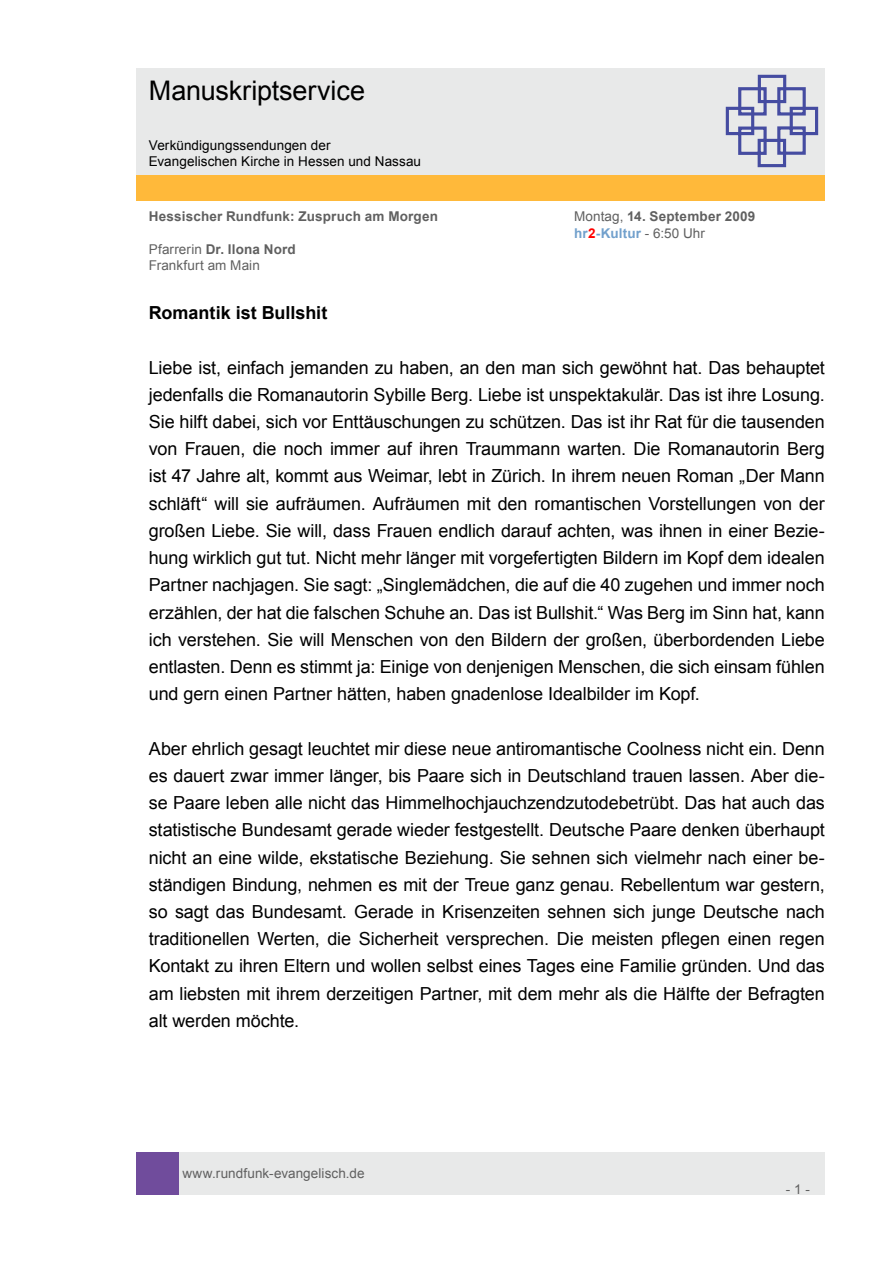
<style>
.page{position:relative;width:893px;height:1263px;background:#fff}
.page>*{position:absolute;margin:0;border:0;box-sizing:border-box;transform-origin:0 0}
.t1{font:27px "Arial";letter-spacing:-.005em;color:#000}
.t2{font:18px/27.2px "Arial";letter-spacing:-.005em;color:#000;text-align:justify}
.t3{font:700 18px "Arial";color:#000}
.t4{font:700 13.5px/16.2px "Arial";letter-spacing:.015em;color:#606060}
.t5{font:13.5px/16.2px "Arial";letter-spacing:.005em;color:#606060}
.t6{font:13.5px/16.2px "Arial";letter-spacing:.005em;color:#000}
.s1{font-weight:400}
.s2{color:#71a0cc}
.s3{color:#f00}
.s4{font-weight:700}
</style>
<div class="page">
<div style="left:179px;top:1152px;width:646px;height:43px;background:#e8e9e9"></div>
<div style="left:136px;top:1152px;width:43px;height:43px;background:#704c9c"></div>
<div style="left:136px;top:175px;width:689px;height:26px;background:#ffb93a"></div>
<div style="left:136px;top:68px;width:689px;height:106px;background:#e8e9e9"></div>
<svg style="left:725px;top:74px;width:94px;height:94px"></svg>
<h1 class="t1" style="left:149px;top:73px;width:218px">Manuskriptservice</h1>
<p class="t6" style="left:149px;top:137px;width:274px">Verkündigungssendungen der<br>Evangelischen Kirche in Hessen und Nassau</p>
<p class="t4" style="left:149px;top:209px;width:291px">Hessischer Rundfunk: Zuspruch am Morgen</p>
<p class="t4" style="left:574px;top:209px;width:183px"><span class="s1">Montag,</span> 14. September 2009 <span class="s2">hr</span><span class="s3">2</span><span class="s2">-Kultur</span> <span class="s1">- 6:50 Uhr</span></p>
<p class="t5" style="left:149px;top:241px;width:148px">Pfarrerin <span class="s4">Dr. Ilona Nord<br></span>Frankfurt am Main</p>
<p class="t3" style="left:149px;top:301px;width:180px">Romantik ist Bullshit</p>
<p class="t2" style="left:149px;top:354px;width:678px">Liebe ist, einfach jemanden zu haben, an den man sich gewöhnt hat. Das behauptet jedenfalls die Romanautorin Sybille Berg. Liebe ist unspektakulär. Das ist ihre Losung.<br>Sie hilft dabei, sich vor Enttäuschungen zu schützen. Das ist ihr Rat für die tausenden von Frauen, die noch immer auf ihren Traummann warten. Die Romanautorin Berg ist 47 Jahre alt, kommt aus Weimar, lebt in Zürich. In ihrem neuen Roman „Der Mann schläft“ will sie aufräumen. Aufräumen mit den romantischen Vorstellungen von der großen Liebe. Sie will, dass Frauen endlich darauf achten, was ihnen in einer Bezie&shy;hung wirklich gut tut. Nicht mehr länger mit vorgefertigten Bildern im Kopf dem idealen Partner nachjagen. Sie sagt: „Singlemädchen, die auf die 40 zugehen und immer noch erzählen, der hat die falschen Schuhe an. Das ist Bullshit.“ Was Berg im Sinn hat, kann ich verstehen. Sie will Menschen von den Bildern der großen, überbordenden Liebe entlasten. Denn es stimmt ja: Einige von denjenigen Menschen, die sich einsam fühlen und gern einen Partner hätten, haben gnadenlose Idealbilder im Kopf.</p>
<p class="t2" style="left:149px;top:735px;width:678px">Aber ehrlich gesagt leuchtet mir diese neue antiromantische Coolness nicht ein. Denn es dauert zwar immer länger, bis Paare sich in Deutschland trauen lassen. Aber die&shy;se Paare leben alle nicht das Himmelhochjauchzendzutodebetrübt. Das hat auch das statistische Bundesamt gerade wieder festgestellt. Deutsche Paare denken überhaupt nicht an eine wilde, ekstatische Beziehung. Sie sehnen sich vielmehr nach einer be&shy;ständigen Bindung, nehmen es mit der Treue ganz genau. Rebellentum war gestern, so sagt das Bundesamt. Gerade in Krisenzeiten sehnen sich junge Deutsche nach traditionellen Werten, die Sicherheit versprechen. Die meisten pflegen einen regen Kontakt zu ihren Eltern und wollen selbst eines Tages eine Familie gründen. Und das am liebsten mit ihrem derzeitigen Partner, mit dem mehr als die Hälfte der Befragten alt werden möchte.</p>
<p class="t5" style="left:182px;top:1165px;width:184px">www.rundfunk-evangelisch.de</p>
<p class="t5" style="left:786px;top:1181px;width:26px">- 1 -</p>
</div>
